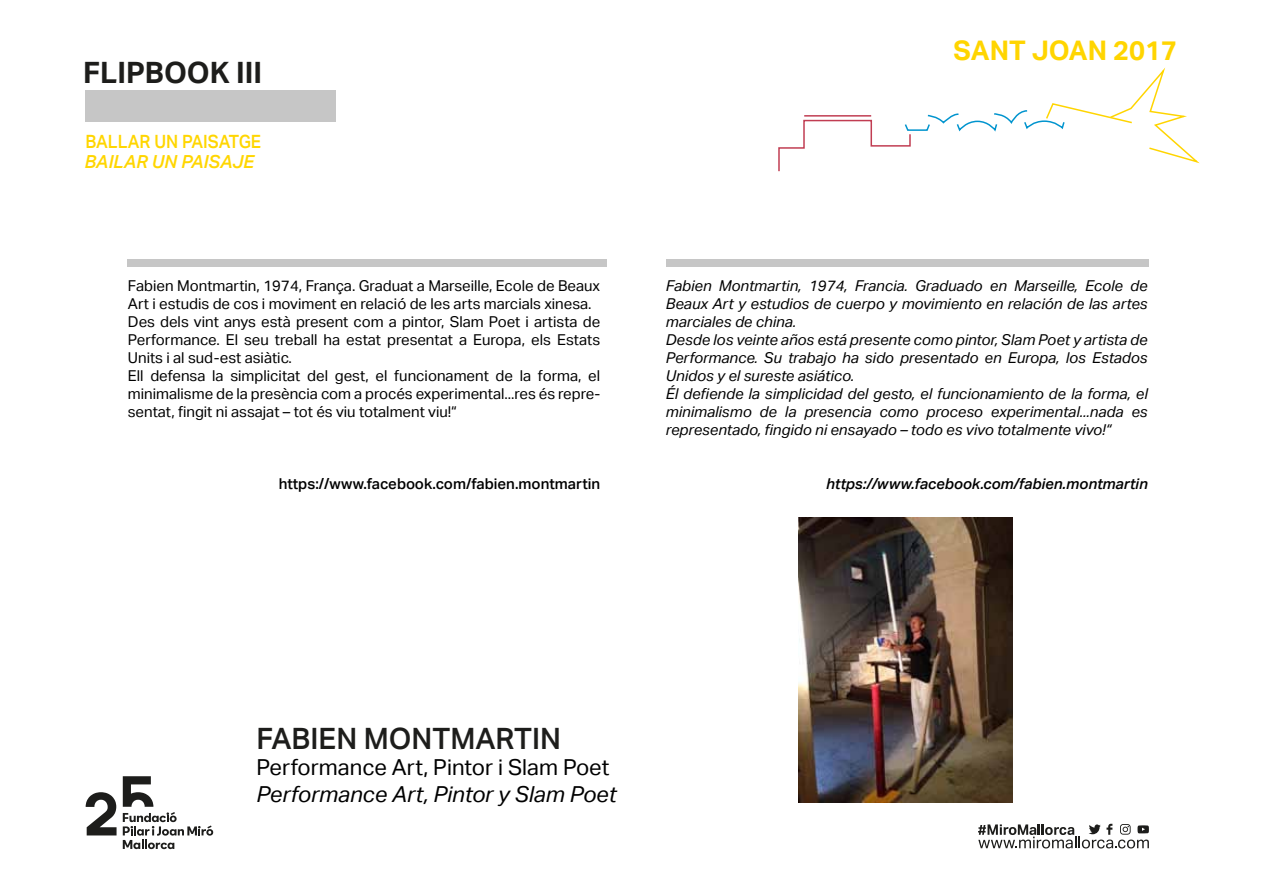
<style>
.page{position:relative;width:1263px;height:893px;background:#fff}
.page>*{position:absolute;margin:0;border:0;box-sizing:border-box;transform-origin:0 0}
.t1{font:500 29.4px "Aktiv Grotesk";color:#1d1d1b}
.t2{font:700 29.4px "Aktiv Grotesk";color:#1d1d1b}
.t3{font:700 27px "Aktiv Grotesk";color:#ffd500}
.t4{font:22.05px "Aktiv Grotesk";color:#000}
.t5{font:italic 22.05px "Aktiv Grotesk";color:#000}
.t6{font:500 18.3px "Aktiv Grotesk";color:#ffd600;scale:.93 1}
.t7{font:italic 500 18px "Aktiv Grotesk";color:#ffd600}
.t8{font:italic 15px/18px "Aktiv Grotesk";color:#000}
.t9{font:15px/18px "Aktiv Grotesk";color:#000}
.t10{font:500 15px "Aktiv Grotesk";color:#000}
.t11{font:italic 500 15px "Aktiv Grotesk";color:#000}
</style>
<div class="page">
<img style="left:799px;top:518px;width:213px;height:284px">
<svg style="left:86px;top:792px;width:31px;height:43px"></svg>
<svg style="left:123px;top:776px;width:90px;height:73px"></svg>
<svg style="left:778px;top:67px;width:422px;height:105px"></svg>
<div style="left:128px;top:259px;width:479px;height:8px;background:#c6c6c6"></div>
<div style="left:666px;top:259px;width:483px;height:8px;background:#c6c6c6"></div>
<svg style="left:978px;top:824px;width:171px;height:24px"></svg>
<div style="left:85px;top:90px;width:251px;height:31px;background:#c6c6c6"></div>
<h1 class="t2" style="left:83px;top:56px;width:181px">FLIPBOOK III</h1>
<p class="t6" style="left:85px;top:131px;width:190px">BALLAR UN PAISATGE</p>
<p class="t7" style="left:85px;top:151px;width:171px">BAILAR UN PAISAJE</p>
<p class="t9" style="left:128px;top:277px;width:474px">Fabien Montmartin, 1974, França. Graduat a Marseille, Ecole de Beaux Art i estudis de cos i moviment en relació de les arts marcials xinesa.<br>Des dels vint anys està present com a pintor, Slam Poet i artista de Performance. El seu treball ha estat presentat a Europa, els Estats Units i al sud-est asiàtic.<br>Ell defensa la simplicitat del gest, el funcionament de la forma, el minimalisme de la presència com a procés experimental...res és repre&shy;sentat, fingit ni assajat – tot és viu totalment viu!“</p>
<p class="t10" style="left:279px;top:475px;width:323px">https://www.facebook.com/fabien.montmartin</p>
<h2 class="t3" style="left:953px;top:34px;width:225px">SANT JOAN 2017</h2>
<p class="t8" style="left:666px;top:277px;width:483px">Fabien Montmartin, 1974, Francia. Graduado en Marseille, Ecole de Beaux Art y estudios de cuerpo y movimiento en relación de las artes marciales de china.<br>Desde los veinte años está presente como pintor, Slam Poet y artista de Performance. Su trabajo ha sido presentado en Europa, los Estados Unidos y el sureste asiático.<br>Él defiende la simplicidad del gesto, el funcionamiento de la forma, el minimalismo de la presencia como proceso experimental...nada es representado, fingido ni ensayado – todo es vivo totalmente vivo!“</p>
<p class="t11" style="left:826px;top:475px;width:323px">https://www.facebook.com/fabien.montmartin</p>
<h1 class="t1" style="left:256px;top:722px;width:306px">FABIEN MONTMARTIN</h1>
<h3 class="t4" style="left:256px;top:755px;width:354px">Performance Art, Pintor i Slam Poet</h3>
<h3 class="t5" style="left:256px;top:781px;width:362px">Performance Art, Pintor y Slam Poet</h3>
</div>
